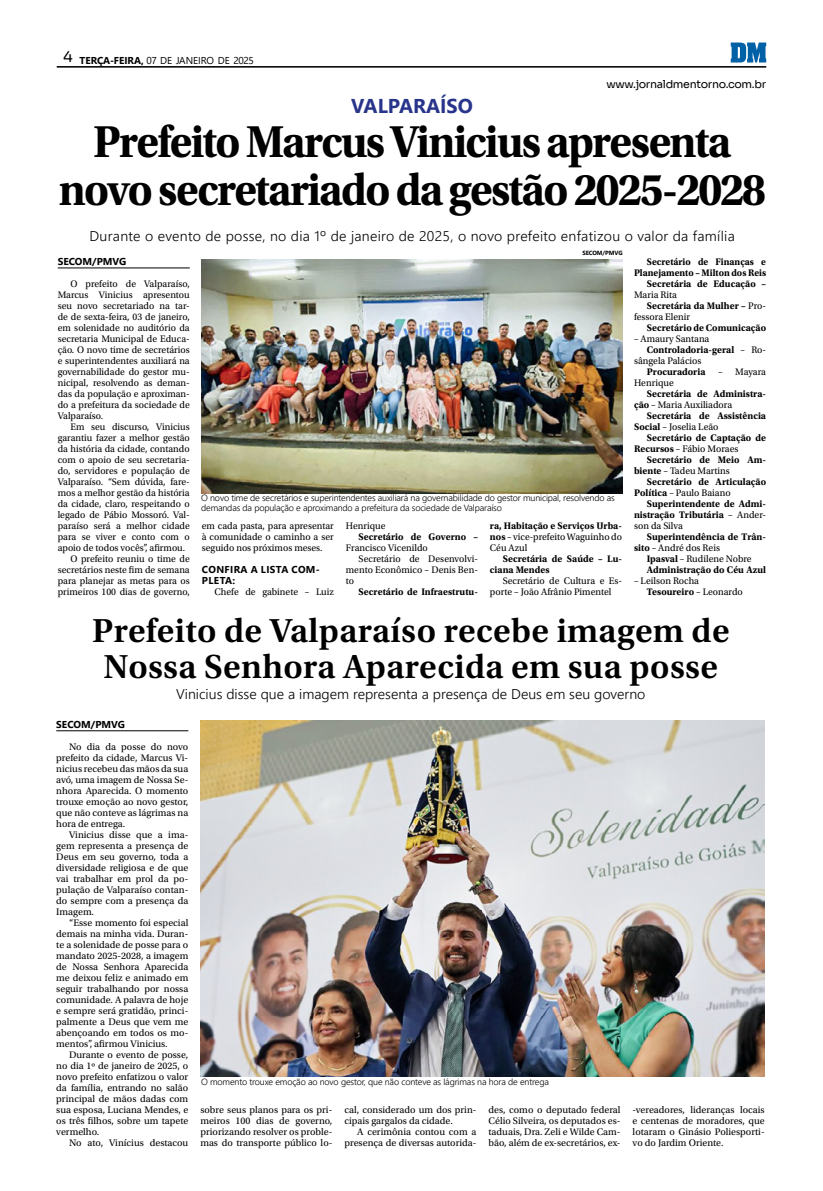
<style>
.page{position:relative;width:823px;height:1191px;background:#fff}
.page>*{position:absolute;margin:0;border:0;box-sizing:border-box;transform-origin:0 0}
.t1{font:700 47px/48px "Utopia Std";letter-spacing:-.04em;color:#000;text-align:center;scale:.95 1}
.t2{font:600 35px/36px "Utopia Std";letter-spacing:.01em;color:#000;text-align:center}
.t3{font:700 20px "Segoe UI";color:#28348b}
.t4{font:300 14px "Segoe UI";letter-spacing:.015em;color:#000}
.t5{font:11px "Sora";letter-spacing:-.03em;color:#000}
.t6{font:10px/11px "Utopia Std";color:#000;text-align:justify}
.t7{font:700 10px/11px "Utopia Std";color:#000}
.t8{font:700 10px/11px "Utopia Std";color:#000;text-align:right;scale:.95 1}
.t9{font:10px "Segoe UI";letter-spacing:-.01em;color:#000}
.t10{font:700 10px/11px "Segoe UI";letter-spacing:.035em;color:#000}
.t11{font:700 10px "Segoe UI";color:#000}
.t12{font:300 9px/10px "Segoe UI";letter-spacing:-.015em;color:#000}
.t13{font:700 6px "Segoe UI";letter-spacing:-.01em;color:#000}
.s1{font-weight:700}
.s2{font-weight:400}
</style>
<div class="page">
<svg style="left:730px;top:43px;width:35px;height:19px"></svg>
<hr style="left:57px;top:67px;width:708px;height:1px;background:#000">
<hr style="left:57px;top:66px;width:708px;height:1px;background:#000">
<hr style="left:58px;top:268px;width:132px;height:1px;background:#000">
<hr style="left:56px;top:730px;width:132px;height:1px;background:#000">
<img style="left:202px;top:260px;width:420px;height:233px">
<img style="left:200px;top:720px;width:564px;height:356px">
<p class="t9" style="left:63px;top:51px;width:192px"><sup>4</sup> <span class="s1">TERÇA-FEIRA,</span> 07 DE JANEIRO DE 2025</p>
<h3 class="t3" style="left:351px;top:87px;width:123px">VALPARAÍSO</h3>
<p class="t5" style="left:606px;top:75px;width:161px">www.jornaldmentorno.com.br</p>
<h1 class="t1" style="left:59px;top:118px;width:745px">Prefeito Marcus Vinicius apresenta novo secretariado da gestão 2025-2028</h1>
<h3 class="t4" style="left:89px;top:223px;width:646px">Durante o evento de posse, no dia 1º de janeiro de 2025, o novo prefeito enfatizou o valor da família</h3>
<p class="t11" style="left:58px;top:252px;width:70px">SECOM/PMVG</p>
<p class="t6" style="left:58px;top:278px;width:133px;text-indent:13px">O prefeito de Valparaíso, Marcus Vinicius apresentou seu novo secretariado na tar&shy;de de sexta-feira, 03 de janeiro, em solenidade no auditório da secretaria Municipal de Educa&shy;ção. O novo time de secretários e superintendentes auxiliará na governabilidade do gestor mu&shy;nicipal, resolvendo as deman&shy;das da população e aproximan&shy;do a prefeitura da sociedade de Valparaíso.</p>
<p class="t6" style="left:70px;top:421px;width:121px">Em seu discurso, Vinicius</p>
<p class="t6" style="left:58px;top:432px;width:133px">garantiu fazer a melhor gestão</p>
<p class="t6" style="left:58px;top:443px;width:133px">da história da cidade, contando</p>
<p class="t6" style="left:58px;top:454px;width:133px">com o apoio de seu secretaria-</p>
<p class="t6" style="left:58px;top:465px;width:133px">do, servidores e população de</p>
<p class="t6" style="left:58px;top:476px;width:133px">Valparaíso. “Sem dúvida, fare-</p>
<p class="t6" style="left:58px;top:487px;width:133px">mos a melhor gestão da história</p>
<p class="t6" style="left:58px;top:498px;width:133px">da cidade, claro, respeitando o</p>
<p class="t6" style="left:58px;top:509px;width:133px">legado de Pábio Mossoró. Val-</p>
<p class="t6" style="left:58px;top:520px;width:133px">paraíso será a melhor cidade</p>
<p class="t6" style="left:58px;top:531px;width:133px">para se viver e conto com o</p>
<p class="t6" style="left:58px;top:542px;width:129px">apoio de todos vocês”, afirmou.</p>
<p class="t6" style="left:70px;top:553px;width:121px">O prefeito reuniu o time de</p>
<p class="t6" style="left:58px;top:564px;width:133px">secretários neste fim de semana</p>
<p class="t6" style="left:58px;top:575px;width:133px">para planejar as metas para os</p>
<p class="t6" style="left:58px;top:586px;width:133px">primeiros 100 dias de governo,</p>
<p class="t13" style="left:582px;top:247px;width:42px">SECOM/PMVG</p>
<p class="t12" style="left:201px;top:491px;width:415px">O novo time de secretários e superintendentes auxiliará na governabilidade do gestor municipal, resolvendo as demandas da população e aproximando a prefeitura da sociedade de Valparaíso</p>
<p class="t6" style="left:202px;top:520px;width:133px">em cada pasta, para apresentar à comunidade o caminho a ser seguido nos próximos meses.</p>
<p class="t10" style="left:202px;top:563px;width:119px">CONFIRA A LISTA COM-<br>PLETA:</p>
<p class="t6" style="left:214px;top:586px;width:121px">Chefe de gabinete – Luiz</p>
<p class="t6" style="left:345px;top:520px;width:41px">Henrique</p>
<p class="t7" style="left:358px;top:531px;width:121px">Secretário de Governo –</p>
<p class="t6" style="left:345px;top:542px;width:83px">Francisco Vicenildo</p>
<p class="t6" style="left:358px;top:553px;width:121px">Secretário de Desenvolvi-</p>
<p class="t6" style="left:345px;top:564px;width:133px">mento Econômico – Denis Ben-</p>
<p class="t6" style="left:345px;top:575px;width:10px">to</p>
<p class="t7" style="left:358px;top:586px;width:121px">Secretário de Infraestrutu-</p>
<p class="t6" style="left:489px;top:520px;width:133px"><span class="s1">ra, Habitação e Serviços Urba&shy;nos</span> – vice-prefeito Waguinho do Céu Azul</p>
<p class="t7" style="left:489px;top:553px;width:133px;text-indent:13px">Secretária de Saúde – Lu&shy;ciana Mendes</p>
<p class="t6" style="left:489px;top:575px;width:133px;text-indent:13px">Secretário de Cultura e Es&shy;porte – João Afrânio Pimentel</p>
<p class="t8" style="left:633px;top:256px;width:140px">Secretário de Finanças e<br>Planejamento – Milton dos Reis<br>Secretária de Educação –</p>
<p class="t6" style="left:633px;top:289px;width:44px">Maria Rita</p>
<p class="t7" style="left:646px;top:300px;width:121px">Secretária da Mulher – <span class="s2">Pro-</span></p>
<p class="t6" style="left:633px;top:311px;width:57px">fessora Elenir</p>
<p class="t7" style="left:646px;top:322px;width:121px">Secretário de Comunicação</p>
<p class="t6" style="left:633px;top:333px;width:77px">– Amaury Santana</p>
<p class="t7" style="left:646px;top:344px;width:121px">Controladoria-geral <span class="s2">– Ro-</span></p>
<p class="t6" style="left:633px;top:355px;width:69px">sângela Palácios</p>
<p class="t7" style="left:646px;top:366px;width:60px">Procuradoria</p>
<p class="t6" style="left:717px;top:366px;width:49px">– Mayara</p>
<p class="t6" style="left:633px;top:377px;width:41px">Henrique</p>
<p class="t7" style="left:633px;top:388px;width:133px;text-indent:13px">Secretária de Administra&shy;ção <span class="s2">– Maria Auxiliadora</span></p>
<p class="t7" style="left:633px;top:410px;width:133px;text-indent:13px">Secretária de Assistência<br>Social <span class="s2">– Joselia Leão</span></p>
<p class="t7" style="left:633px;top:432px;width:133px;text-indent:13px">Secretário de Captação de<br>Recursos <span class="s2">– Fábio Moraes</span></p>
<p class="t7" style="left:633px;top:454px;width:133px;text-indent:13px">Secretário de Meio Am&shy;biente <span class="s2">– Tadeu Martins</span></p>
<p class="t7" style="left:633px;top:476px;width:133px;text-indent:13px">Secretário de Articulação<br>Política <span class="s2">– Paulo Baiano</span></p>
<p class="t7" style="left:633px;top:498px;width:133px;text-align:justify;text-indent:13px">Superintendente de Admi&shy;nistração Tributária <span class="s2">– Ander&shy;son da Silva</span></p>
<p class="t7" style="left:633px;top:531px;width:133px;text-indent:13px">Superintendência de Trân&shy;sito <span class="s2">– André dos Reis</span></p>
<p class="t7" style="left:646px;top:553px;width:121px">Ipasval <span class="s2">– Rudilene Nobre<br></span>Administração do Céu Azul</p>
<p class="t6" style="left:646px;top:575px;width:97px;text-indent:-13px">– Leilson Rocha<br><span class="s1">Tesoureiro</span> – Leonardo</p>
<h2 class="t2" style="left:92px;top:612px;width:638px">Prefeito de Valparaíso recebe imagem de<br>Nossa Senhora Aparecida em sua posse</h2>
<h3 class="t4" style="left:176px;top:681px;width:470px">Vinicius disse que a imagem representa a presença de Deus em seu governo</h3>
<p class="t11" style="left:56px;top:714px;width:70px">SECOM/PMVG</p>
<p class="t6" style="left:56px;top:741px;width:133px;text-indent:13px">No dia da posse do novo prefeito da cidade, Marcus Vi&shy;nicius recebeu das mãos da sua avó, uma imagem de Nossa Se&shy;nhora Aparecida. O momento trouxe emoção ao novo gestor, que não conteve as lágrimas na hora de entrega.</p>
<p class="t6" style="left:56px;top:829px;width:133px;text-indent:13px">Vinicius disse que a ima&shy;gem representa a presença de Deus em seu governo, toda a diversidade religiosa e de que vai trabalhar em prol da po&shy;pulação de Valparaíso contan&shy;do sempre com a presença da Imagem.</p>
<p class="t6" style="left:56px;top:917px;width:133px;text-indent:13px">“Esse momento foi especial demais na minha vida. Duran&shy;te a solenidade de posse para o mandato 2025-2028, a imagem de Nossa Senhora Aparecida me deixou feliz e animado em seguir trabalhando por nossa comunidade. A palavra de hoje e sempre será gratidão, princi&shy;palmente a Deus que vem me abençoando em todos os mo&shy;mentos”, afirmou Vinicius.</p>
<p class="t6" style="left:56px;top:1049px;width:133px;text-indent:13px">Durante o evento de posse, no dia 1º de janeiro de 2025, o novo prefeito enfatizou o valor da família, entrando no salão principal de mãos dadas com sua esposa, Luciana Mendes, e os três filhos, sobre um tapete vermelho.</p>
<p class="t6" style="left:69px;top:1137px;width:121px">No ato, Vinícius destacou</p>
<p class="t12" style="left:201px;top:1075px;width:349px">O momento trouxe emoção ao novo gestor, que não conteve as lágrimas na hora de entrega</p>
<p class="t6" style="left:200px;top:1104px;width:133px">sobre seus planos para os pri&shy;meiros 100 dias de governo, priorizando resolver os proble&shy;mas do transporte público lo-</p>
<p class="t6" style="left:344px;top:1104px;width:133px">cal, considerado um dos prin&shy;cipais gargalos da cidade.</p>
<p class="t6" style="left:344px;top:1126px;width:133px;text-align:right">A cerimônia contou com a presença de diversas autorida-</p>
<p class="t6" style="left:488px;top:1104px;width:133px">des, como o deputado federal Célio Silveira, os deputados es&shy;taduais, Dra. Zeli e Wilde Cam&shy;bão, além de ex-secretários, ex-</p>
<p class="t6" style="left:632px;top:1104px;width:133px">-vereadores, lideranças locais e centenas de moradores, que lotaram o Ginásio Poliesporti&shy;vo do Jardim Oriente.</p>
</div>
